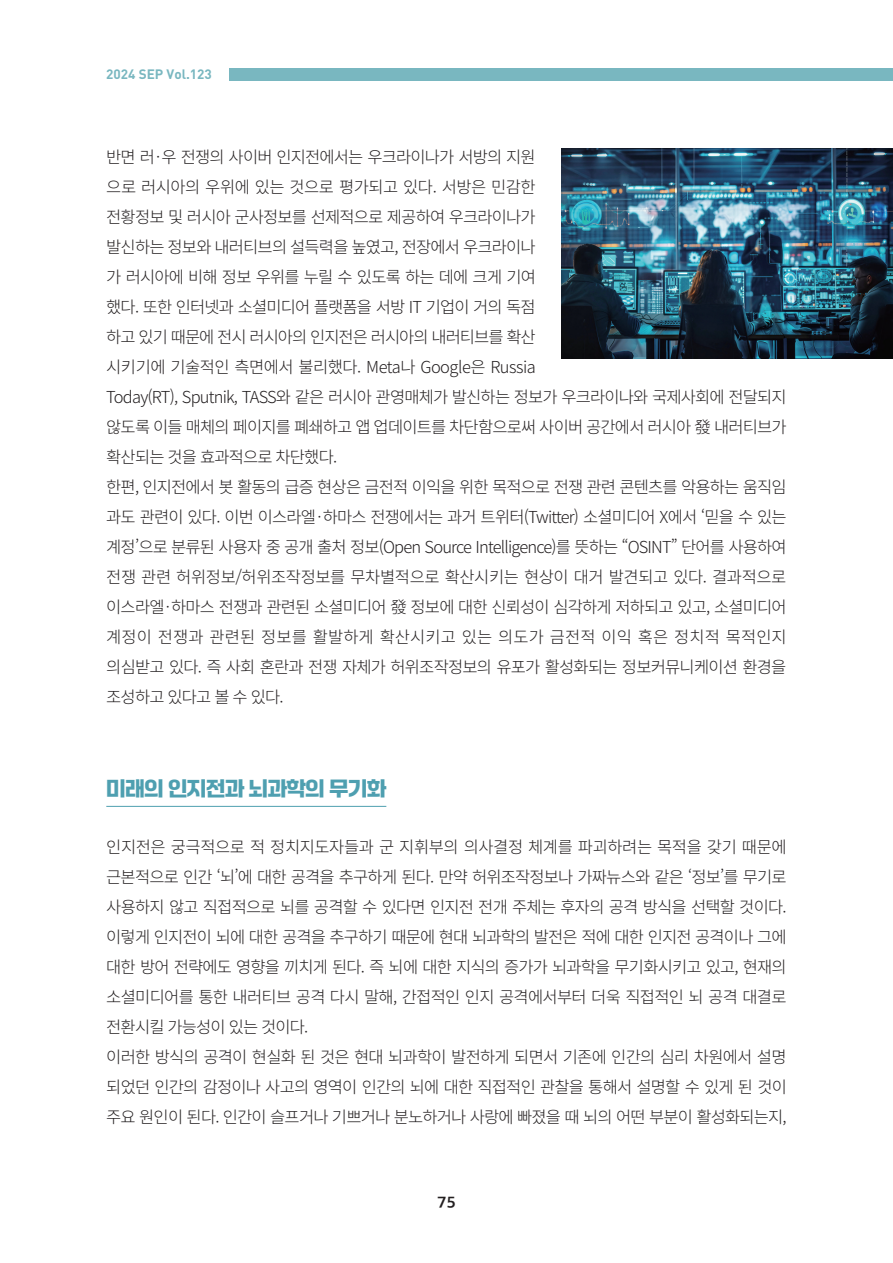
<style>
.page{position:relative;width:893px;height:1263px;background:#fff}
.page>*{position:absolute;margin:0;border:0;box-sizing:border-box;transform-origin:0 0}
.t1{font:19.5px "Jalnan Gothic";letter-spacing:-.03em;color:#4e9fb0}
.t2{font:300 16.5px/30px "Noto Sans CJ Kkr";letter-spacing:-.05em;color:#231f20}
.t3{font:15px "SD Gothic Neoa Uni g Bd";color:#231f20}
.t4{font:700 13.5px "DIN Pro";color:#79b7c0}
</style>
<div class="page">
<div style="left:230px;top:68px;width:663px;height:13px;background:#79b7c0"></div>
<hr style="left:106px;top:806px;width:280px;height:1px;background:#4e9fb0">
<img style="left:561px;top:149px;width:332px;height:209px">
<p class="t4" style="left:106px;top:65px;width:107px">2024 SEP Vol.123</p>
<p class="t2" style="left:106px;top:143px;width:682px">반면 러·우 전쟁의 사이버 인지전에서는 우크라이나가 서방의 지원<br>으로 러시아의 우위에 있는 것으로 평가되고 있다. 서방은 민감한<br>전황정보 및 러시아 군사정보를 선제적으로 제공하여 우크라이나가<br>발신하는 정보와 내러티브의 설득력을 높였고, 전장에서 우크라이나<br>가 러시아에 비해 정보 우위를 누릴 수 있도록 하는 데에 크게 기여<br>했다. 또한 인터넷과 소셜미디어 플랫폼을 서방 IT 기업이 거의 독점<br>하고 있기 때문에 전시 러시아의 인지전은 러시아의 내러티브를 확산<br>시키기에 기술적인 측면에서 불리했다. Meta나 Google은 Russia<br>Today(RT), Sputnik, TASS와 같은 러시아 관영매체가 발신하는 정보가 우크라이나와 국제사회에 전달되지 않도록 이들 매체의 페이지를 폐쇄하고 앱 업데이트를 차단함으로써 사이버 공간에서 러시아 發 내러티브가 확산되는 것을 효과적으로 차단했다.<br>한편, 인지전에서 봇 활동의 급증 현상은 금전적 이익을 위한 목적으로 전쟁 관련 콘텐츠를 악용하는 움직임 과도 관련이 있다. 이번 이스라엘·하마스 전쟁에서는 과거 트위터(Twitter) 소셜미디어 X에서 ‘믿을 수 있는 계정’으로 분류된 사용자 중 공개 출처 정보(Open Source Intelligence)를 뜻하는 “OSINT” 단어를 사용하여 전쟁 관련 허위정보/허위조작정보를 무차별적으로 확산시키는 현상이 대거 발견되고 있다. 결과적으로 이스라엘·하마스 전쟁과 관련된 소셜미디어 發 정보에 대한 신뢰성이 심각하게 저하되고 있고, 소셜미디어 계정이 전쟁과 관련된 정보를 활발하게 확산시키고 있는 의도가 금전적 이익 혹은 정치적 목적인지 의심받고 있다. 즉 사회 혼란과 전쟁 자체가 허위조작정보의 유포가 활성화되는 정보커뮤니케이션 환경을 조성하고 있다고 볼 수 있다.</p>
<p class="t1" style="left:106px;top:776px;width:282px">미래의 인지전과 뇌과학의 무기화</p>
<p class="t2" style="left:106px;top:832px;width:682px">인지전은 궁극적으로 적 정치지도자들과 군 지휘부의 의사결정 체계를 파괴하려는 목적을 갖기 때문에 근본적으로 인간 ‘뇌’에 대한 공격을 추구하게 된다. 만약 허위조작정보나 가짜뉴스와 같은 ‘정보’를 무기로 사용하지 않고 직접적으로 뇌를 공격할 수 있다면 인지전 전개 주체는 후자의 공격 방식을 선택할 것이다. 이렇게 인지전이 뇌에 대한 공격을 추구하기 때문에 현대 뇌과학의 발전은 적에 대한 인지전 공격이나 그에 대한 방어 전략에도 영향을 끼치게 된다. 즉 뇌에 대한 지식의 증가가 뇌과학을 무기화시키고 있고, 현재의 소셜미디어를 통한 내러티브 공격 다시 말해, 간접적인 인지 공격에서부터 더욱 직접적인 뇌 공격 대결로 전환시킬 가능성이 있는 것이다.<br>이러한 방식의 공격이 현실화 된 것은 현대 뇌과학이 발전하게 되면서 기존에 인간의 심리 차원에서 설명 되었던 인간의 감정이나 사고의 영역이 인간의 뇌에 대한 직접적인 관찰을 통해서 설명할 수 있게 된 것이 주요 원인이 된다. 인간이 슬프거나 기쁘거나 분노하거나 사랑에 빠졌을 때 뇌의 어떤 부분이 활성화되는지,</p>
<p class="t3" style="left:437px;top:1195px;width:20px">75</p>
</div>
